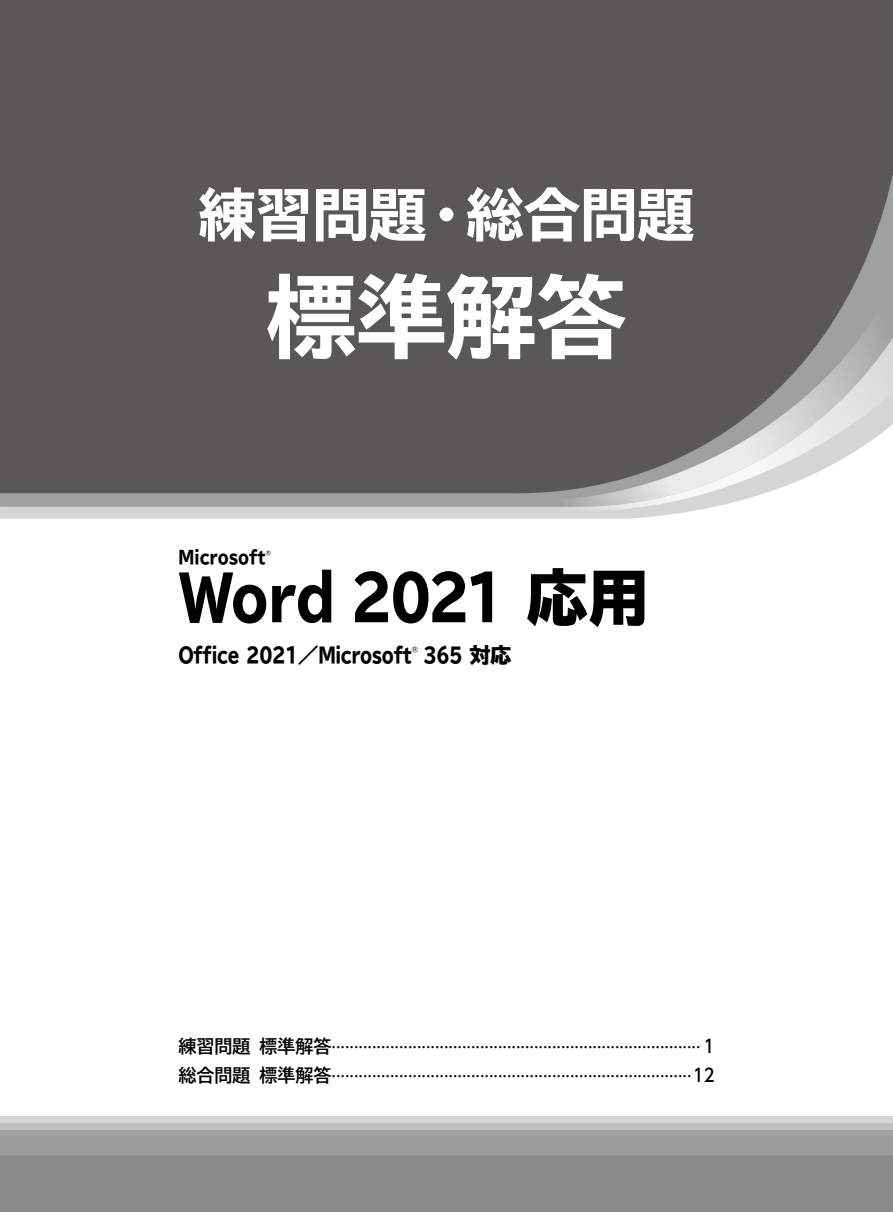
<style>
.page{position:relative;width:893px;height:1212px;background:#fff}
.page>*{position:absolute;margin:0;border:0;box-sizing:border-box;transform-origin:0 0}
.t1{font:700 expanded 90px "TBUD Go Std";color:#fff}
.t2{font:800 61.5px "TBUD Go Std";letter-spacing:-.05em;color:#000;scale:.85 1}
.t3{font:700 expanded 57px "TBUD Go Std";color:#fff}
.t4{font:800 21px "TBUD Go Std";letter-spacing:-.03em;color:#000;scale:.8 1}
.t5{font:300 18px/29px "UD Shin M Go Pro";color:#000}
.t6{font:800 18px "TBUD Go Std";letter-spacing:-.01em;color:#000;scale:.85 1}
.t7{font:6.3px "TBUD Go Std";color:#000}
.t8{font:5.4px "TBUD Go Std";color:#000}
.s1{font-family:"TBUD Go Std";font-weight:700}
.s2{font-family:"UD Shin Go Pro";font-weight:500}
</style>
<div class="page">
<div style="left:0;top:0;width:893px;height:283px;background:#595757"></div>
<svg style="left:0;top:283px;width:893px;height:224px"></svg>
<div style="left:0;top:1155px;width:893px;height:57px;background:#8b8b8b"></div>
<div style="left:0;top:1136px;width:893px;height:19px;background:#9b9b9c"></div>
<div style="left:0;top:1129px;width:893px;height:7px;background:#a0a1a1"></div>
<div style="left:0;top:1123px;width:893px;height:6px;background:#c1c1c2"></div>
<div style="left:0;top:1116px;width:893px;height:7px;background:#d5d6d6"></div>
<h3 class="t3" style="left:199px;top:183px;width:497px">練習問題・総合問題</h3>
<h1 class="t1" style="left:266px;top:267px;width:362px">標準解答</h1>
<p class="t6" style="left:178px;top:548px;width:105px">Microsoft</p>
<p class="t8" style="left:266px;top:549px;width:7px">®</p>
<h2 class="t2" style="left:179px;top:563px;width:555px">Word 2021 応用</h2>
<p class="t4" style="left:178px;top:643px;width:293px">Office 2021／Microsoft</p>
<p class="t7" style="left:412px;top:645px;width:8px">®</p>
<p class="t4" style="left:423px;top:643px;width:112px">365 対応</p>
<p class="t5" style="left:179px;top:1025px;width:537px"><span class="s1">練習問題 標準解答</span>.................................................................................. <span class="s2">1</span><span class="s1">総合問題 標準解答</span>................................................................................<span class="s2">12</span></p>
</div>
